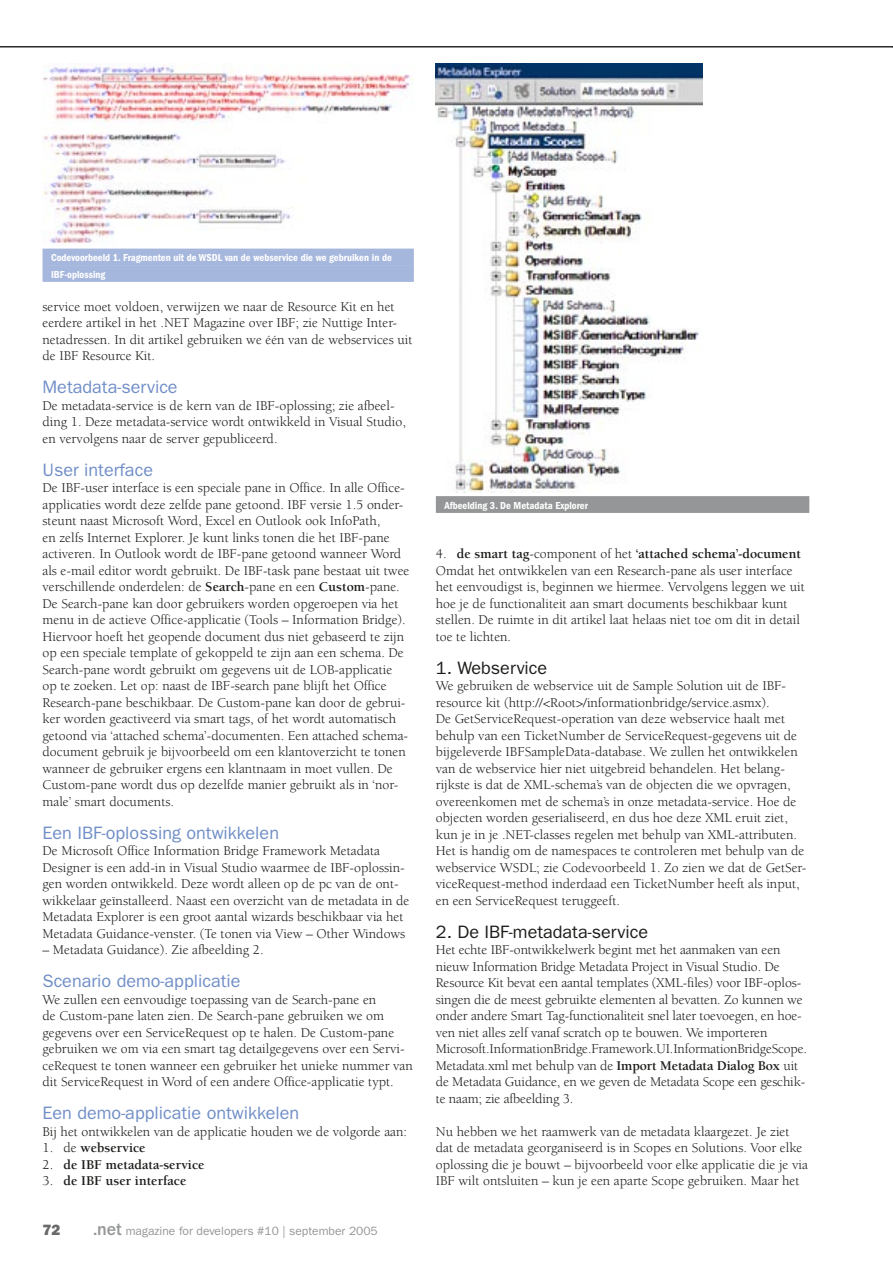
<style>
.page{position:relative;width:893px;height:1263px;background:#fff}
.page>*{position:absolute;margin:0;border:0;box-sizing:border-box;transform-origin:0 0}
.t1{font:18px "Franklin Gothic";color:#708ec7}
.t2{font:18px "Franklin Gothic";color:#1c1c1a}
.t3{font:800 15px "Franklin Gothic";color:#68696a}
.t4{font:13.8px/16.5px "Berkeley";color:#1c1c1a}
.t5{font:700 13.8px "Berkeley";color:#1c1c1a}
.t6{font:12px "Franklin Gothic";color:#959697}
.t7{font:600 condensed 10.5px/16.5px "Franklin Gothic";color:#fff}
.s1{font-weight:700}
.s2{font-weight:400}
.s3{font-weight:800}
.s4{font-weight:500;font-size:18px}
</style>
<div class="page">
<hr style="left:0;top:46px;width:893px;height:1px;background:#1c1c1a">
<img style="left:436px;top:63px;width:266px;height:429px">
<img style="left:43px;top:63px;width:372px;height:181px">
<div style="left:43px;top:249px;width:371px;height:16px;background:#a6b7dd"></div>
<div style="left:43px;top:265px;width:371px;height:17px;background:#a6b7dd"></div>
<div style="left:436px;top:496px;width:373px;height:17px;background:#959697"></div>
<p class="t7" style="left:51px;top:249px;width:342px">Codevoorbeeld 1. Fragmenten uit de WSDL van de webservice die we gebruiken in de<br>IBF-oplossing</p>
<p class="t4" style="left:43px;top:298px;width:371px">service moet voldoen, verwijzen we naar de Resource Kit en het eerdere artikel in het .NET Magazine over IBF; zie Nuttige Inter&shy;netadressen. In dit artikel gebruiken we één van de webservices uit de IBF Resource Kit.</p>
<h1 class="t1" style="left:43px;top:377px;width:137px">Metadata-service</h1>
<p class="t4" style="left:43px;top:397px;width:365px">De metadata-service is de kern van de IBF-oplossing; zie afbeel&shy;ding 1. Deze metadata-service wordt ontwikkeld in Visual Studio, en vervolgens naar de server gepubliceerd.</p>
<h1 class="t1" style="left:43px;top:459px;width:112px">User interface</h1>
<p class="t4" style="left:43px;top:480px;width:368px">De IBF-user interface is een speciale pane in Office. In alle Office&shy;applicaties wordt deze zelfde pane getoond. IBF versie 1.5 onder&shy;steunt naast Microsoft Word, Excel en Outlook ook InfoPath,<br>en zelfs Internet Explorer. Je kunt links tonen die het IBF-pane activeren. In Outlook wordt de IBF-pane getoond wanneer Word als e-mail editor wordt gebruikt. De IBF-task pane bestaat uit twee verschillende onderdelen: de <span class="s1">Search</span>-pane en een <span class="s1">Custom</span>-pane.<br>De Search-pane kan door gebruikers worden opgeroepen via het menu in de actieve Office-applicatie (Tools – Information Bridge).<br>Hiervoor hoeft het geopende document dus niet gebaseerd te zijn op een speciale template of gekoppeld te zijn aan een schema. De Search-pane wordt gebruikt om gegevens uit de LOB-applicatie op te zoeken. Let op: naast de IBF-search pane blijft het Office Research-pane beschikbaar. De Custom-pane kan door de gebrui&shy;ker worden geactiveerd via smart tags, of het wordt automatisch getoond via ‘attached schema’-documenten. Een attached schema&shy;document gebruik je bijvoorbeeld om een klantoverzicht te tonen wanneer de gebruiker ergens een klantnaam in moet vullen. De Custom-pane wordt dus op dezelfde manier gebruikt als in ‘nor&shy;male’ smart documents.</p>
<h1 class="t1" style="left:43px;top:822px;width:238px">Een IBF-oplossing ontwikkelen</h1>
<p class="t4" style="left:43px;top:843px;width:368px">De Microsoft Office Information Bridge Framework Metadata Designer is een add-in in Visual Studio waarmee de IBF-oplossin&shy;gen worden ontwikkeld. Deze wordt alleen op de pc van de ont&shy;wikkelaar geïnstalleerd. Naast een overzicht van de metadata in de Metadata Explorer is een groot aantal wizards beschikbaar via het Metadata Guidance-venster. (Te tonen via View – Other Windows</p>
<p class="t4" style="left:43px;top:942px;width:223px">– Metadata Guidance). Zie afbeelding 2.</p>
<h1 class="t1" style="left:43px;top:971px;width:199px">Scenario demo-applicatie</h1>
<p class="t4" style="left:43px;top:991px;width:372px">We zullen een eenvoudige toepassing van de Search-pane en<br>de Custom-pane laten zien. De Search-pane gebruiken we om gegevens over een ServiceRequest op te halen. De Custom-pane gebruiken we om via een smart tag detailgegevens over een Servi&shy;ceRequest te tonen wanneer een gebruiker het unieke nummer van dit ServiceRequest in Word of een andere Office-applicatie typt.</p>
<h1 class="t1" style="left:43px;top:1103px;width:258px">Een demo-applicatie ontwikkelen</h1>
<p class="t4" style="left:43px;top:1123px;width:366px">Bij het ontwikkelen van de applicatie houden we de volgorde aan:</p>
<p class="t5" style="left:43px;top:1140px;width:105px"><span class="s2">1. de</span> webservice</p>
<p class="t5" style="left:43px;top:1157px;width:164px"><span class="s2">2.</span> de IBF metadata-service</p>
<p class="t5" style="left:43px;top:1173px;width:145px"><span class="s2">3.</span> de IBF user interface</p>
<p class="t3" style="left:43px;top:1221px;width:20px">72</p>
<p class="t6" style="left:94px;top:1224px;width:286px"><span class="s3">.</span><span class="s4">net</span> magazine for developers #10 | september 2005</p>
<p class="t7" style="left:444px;top:497px;width:145px">Afbeelding 3. De Metadata Explorer</p>
<p class="t4" style="left:436px;top:546px;width:370px">4. <span class="s1">de smart tag</span>-component of het <span class="s1">‘attached schema’-document </span>Omdat het ontwikkelen van een Research-pane als user interface het eenvoudigst is, beginnen we hiermee. Vervolgens leggen we uit hoe je de functionaliteit aan smart documents beschikbaar kunt stellen. De ruimte in dit artikel laat helaas niet toe om dit in detail toe te lichten.</p>
<h1 class="t2" style="left:436px;top:657px;width:113px">1. Webservice</h1>
<p class="t4" style="left:436px;top:678px;width:372px">We gebruiken de webservice uit de Sample Solution uit de IBF&shy;resource kit (http://&lt;Root&gt;/informationbridge/service.asmx).<br>De GetServiceRequest-operation van deze webservice haalt met behulp van een TicketNumber de ServiceRequest-gegevens uit de bijgeleverde IBFSampleData-database. We zullen het ontwikkelen van de webservice hier niet uitgebreid behandelen. Het belang&shy;rijkste is dat de XML-schema’s van de objecten die we opvragen, overeenkomen met de schema’s in onze metadata-service. Hoe de objecten worden geserialiseerd, en dus hoe deze XML eruit ziet, kun je in je .NET-classes regelen met behulp van XML-attributen.<br>Het is handig om de namespaces te controleren met behulp van de webservice WSDL; zie Codevoorbeeld 1. Zo zien we dat de GetSer&shy;viceRequest-method inderdaad een TicketNumber heeft als input, en een ServiceRequest teruggeeft.</p>
<h1 class="t2" style="left:436px;top:921px;width:214px">2. De IBF-metadata-service</h1>
<p class="t4" style="left:436px;top:942px;width:373px">Het echte IBF-ontwikkelwerk begint met het aanmaken van een nieuw Information Bridge Metadata Project in Visual Studio. De Resource Kit bevat een aantal templates (XML-files) voor IBF-oplos&shy;singen die de meest gebruikte elementen al bevatten. Zo kunnen we onder andere Smart Tag-functionaliteit snel later toevoegen, en hoe&shy;ven niet alles zelf vanaf scratch op te bouwen. We importeren Microsoft.InformationBridge.Framework.UI.InformationBridgeScope.<br>Metadata.xml met behulp van de <span class="s1">Import Metadata Dialog Box</span> uit de Metadata Guidance, en we geven de Metadata Scope een geschik&shy;te naam; zie afbeelding 3.</p>
<p class="t4" style="left:436px;top:1123px;width:373px">Nu hebben we het raamwerk van de metadata klaargezet. Je ziet dat de metadata georganiseerd is in Scopes en Solutions. Voor elke oplossing die je bouwt – bijvoorbeeld voor elke applicatie die je via IBF wilt ontsluiten – kun je een aparte Scope gebruiken. Maar het</p>
</div>
